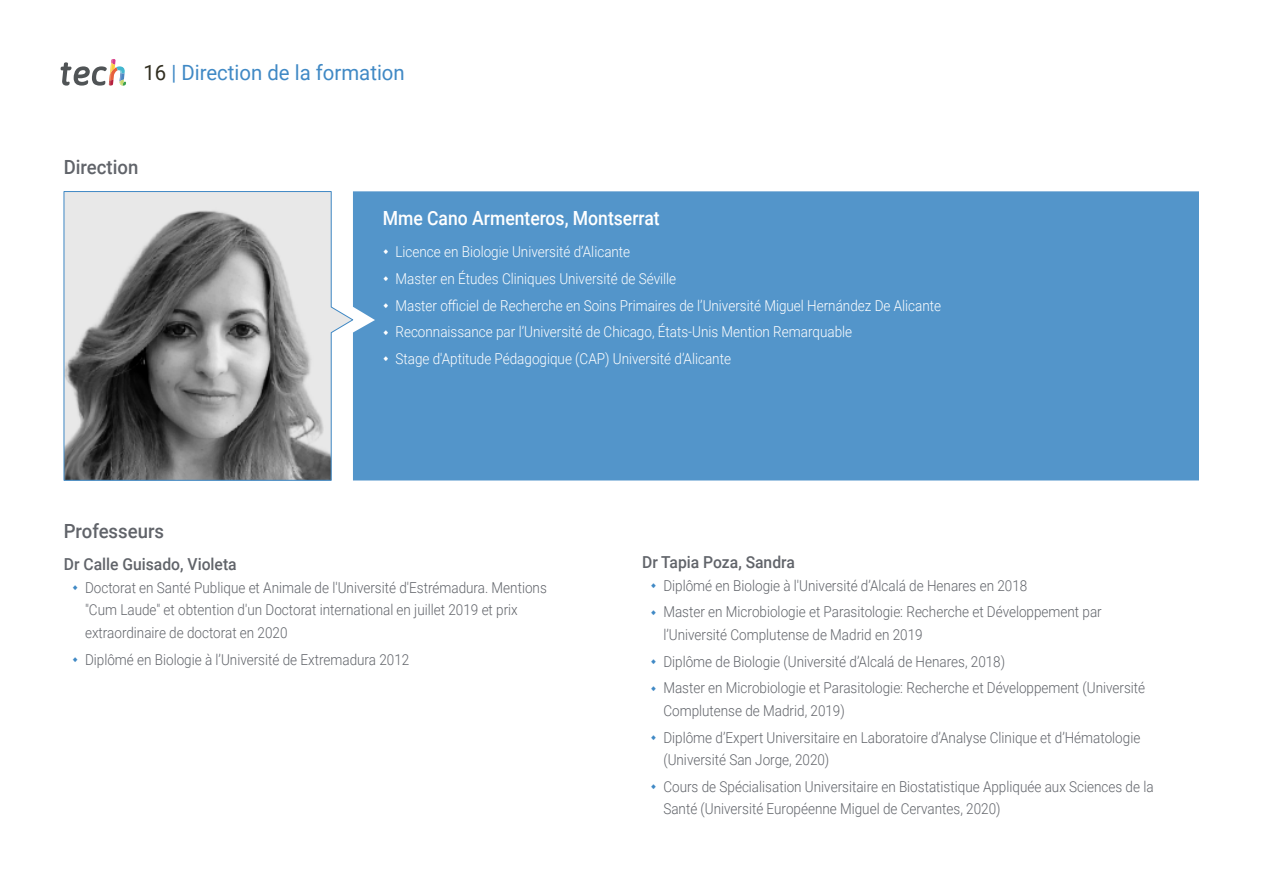
<style>
.page{position:relative;width:1263px;height:893px;background:#fff}
.page>*{position:absolute;margin:0;border:0;box-sizing:border-box;transform-origin:0 0}
.t1{font:21px "Roboto";color:#4089c5}
.t2{font:500 19.5px "Roboto";color:#fff;scale:.9 1}
.t3{font:500 19.5px "Roboto";color:#61646a;scale:.95 1}
.t4{font:500 16.5px "Roboto";color:#61646a;scale:.95 1}
.t5{font:300 15px/26.7px "Roboto";color:#61646a;scale:.9 1}
.t6{font:300 15px/26.7px "Roboto";color:#fff;scale:.9 1}
.s1{color:#312e20}
</style>
<div class="page">
<div style="left:353px;top:191px;width:846px;height:289px;background:#5395ca"></div>
<svg style="left:61px;top:59px;width:65px;height:27px"></svg>
<svg style="left:64px;top:191px;width:289px;height:290px;background:#9a9b9b"></svg>
<svg style="left:384px;top:249px;width:4px;height:5px"></svg>
<svg style="left:384px;top:276px;width:4px;height:5px"></svg>
<svg style="left:384px;top:303px;width:4px;height:5px"></svg>
<svg style="left:384px;top:330px;width:4px;height:5px"></svg>
<svg style="left:384px;top:356px;width:4px;height:5px"></svg>
<h1 class="t1" style="left:144px;top:57px;width:263px"><span class="s1">16</span> | Direction de la formation</h1>
<h2 class="t3" style="left:64px;top:153px;width:80px">Direction</h2>
<h2 class="t2" style="left:383px;top:205px;width:309px">Mme Cano Armenteros, Montserrat</h2>
<p class="t6" style="left:395px;top:238px;width:608px">Licence en Biologie Université d’Alicante<br>Master en Études Cliniques Université de Séville<br>Master officiel de Recherche en Soins Primaires de l’Université Miguel Hernández De Alicante Reconnaissance par l’Université de Chicago, États-Unis Mention Remarquable<br>Stage d'Aptitude Pédagogique (CAP) Université d’Alicante</p>
<h2 class="t3" style="left:64px;top:517px;width:107px">Professeurs</h2>
<p class="t4" style="left:64px;top:553px;width:184px">Dr Calle Guisado, Violeta</p>
<p class="t5" style="left:85px;top:576px;width:515px;line-height:22.5px">Doctorat en Santé Publique et Animale de l'Université d'Estrémadura. Mentions "Cum Laude" et obtention d'un Doctorat international en juillet 2019 et prix extraordinaire de doctorat en 2020</p>
<p class="t5" style="left:85px;top:645px;width:362px">Diplômé en Biologie à l’Université de Extremadura 2012</p>
<p class="t4" style="left:642px;top:551px;width:162px">Dr Tapia Poza, Sandra</p>
<p class="t5" style="left:663px;top:571px;width:489px">Diplômé en Biologie à l'Université d’Alcalá de Henares en 2018<br>Master en Microbiologie et Parasitologie: Recherche et Développement par</p>
<p class="t5" style="left:663px;top:620px;width:537px">l’Université Complutense de Madrid en 2019<br>Diplôme de Biologie (Université d’Alcalá de Henares, 2018)<br>Master en Microbiologie et Parasitologie: Recherche et Développement (Université</p>
<p class="t5" style="left:663px;top:696px;width:531px">Complutense de Madrid, 2019)<br>Diplôme d’Expert Universitaire en Laboratoire d’Analyse Clinique et d’Hématologie</p>
<p class="t5" style="left:663px;top:746px;width:546px">(Université San Jorge, 2020)<br>Cours de Spécialisation Universitaire en Biostatistique Appliquée aux Sciences de la</p>
<p class="t5" style="left:663px;top:795px;width:376px">Santé (Université Européenne Miguel de Cervantes, 2020)</p>
</div>
